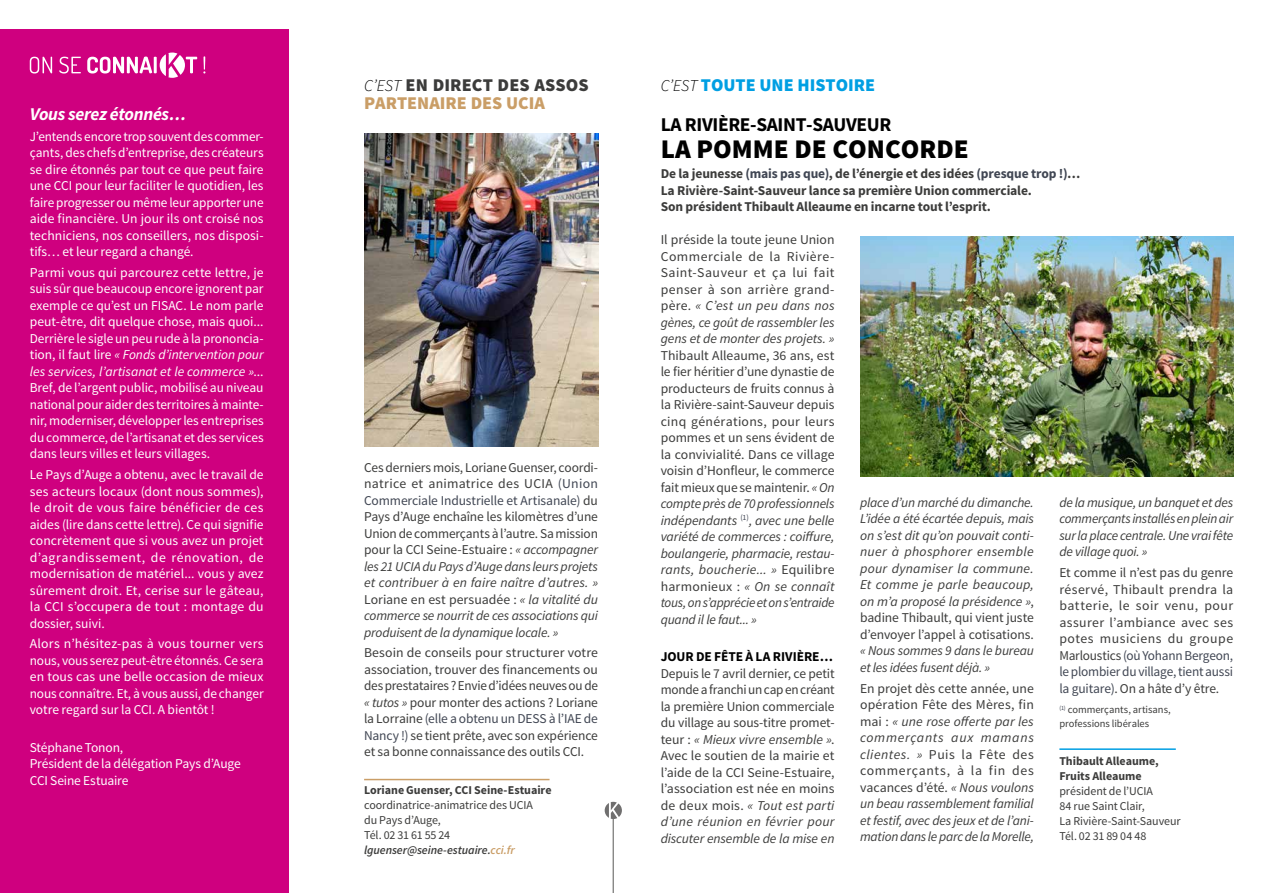
<style>
.page{position:relative;width:1263px;height:893px;background:#fff}
.page>*{position:absolute;margin:0;border:0;box-sizing:border-box;transform-origin:0 0}
.t1{font:900 27px "Source Sans Pro";color:#000}
.t2{font:700 19.5px "Source Sans Pro";letter-spacing:-.02em;color:#000}
.t3{font:900 18px/18px "Source Sans Pro";color:#ca9e67}
.t4{font:900 18px "Source Sans Pro";color:#009fe3}
.t5{font:italic 700 18px "Source Sans Pro";letter-spacing:-.02em;color:#fff}
.t6{font:13.5px/16.5px "Source Sans Pro";letter-spacing:-.005em;color:#3c3c3b;text-align:justify}
.t7{font:13.5px/16.5px "Source Sans Pro";letter-spacing:-.005em;color:#fff;text-align:justify}
.t8{font:italic 13.5px/16.5px "Source Sans Pro";letter-spacing:-.015em;color:#3c3c3b;text-align:justify}
.t9{font:700 13.5px/16.5px "Source Sans Pro";letter-spacing:-.01em;color:#3c3c3b}
.t10{font:700 13.5px "Source Sans Pro";letter-spacing:-.005em;color:#000}
.t11{font:12px/15px "Source Sans Pro";letter-spacing:-.01em;color:#3c3c3b}
.t12{font:700 12px/15px "Source Sans Pro";letter-spacing:-.005em;color:#3c3c3b}
.t13{font:10.5px/13.5px "Source Sans Pro";color:#3c3c3b}
.s1{font-style:italic}
.s2{font-weight:300;font-style:italic;font-size:16.5px;color:#000}
.s3{color:#3c3c3b}
.s4{color:#404653}
.s5{font-weight:600;font-style:italic}
.s6{font-weight:600;font-style:italic;color:#ca9e67}
.s7{font-style:normal}
</style>
<div class="page">
<div style="left:0;top:30px;width:288px;height:863px;background:#cf007f"></div>
<svg style="left:30px;top:57px;width:22px;height:17px"></svg>
<svg style="left:59px;top:57px;width:22px;height:17px"></svg>
<svg style="left:203px;top:56px;width:2px;height:18px"></svg>
<svg style="left:87px;top:53px;width:110px;height:25px"></svg>
<hr style="left:613px;top:815px;width:1px;height:78px;background:#575756">
<svg style="left:605px;top:802px;width:17px;height:17px"></svg>
<img style="left:364px;top:133px;width:234px;height:313px">
<hr style="left:364px;top:779px;width:185px;height:1px;background:#ca9e67">
<hr style="left:1059px;top:748px;width:117px;height:2px;background:#009fe3">
<img style="left:860px;top:236px;width:373px;height:241px">
<h3 class="t5" style="left:30px;top:102px;width:158px">Vous serez étonnés…</h3>
<p class="t7" style="left:30px;top:128px;width:235px">J’entends encore trop souvent des commer&shy;çants, des chefs d’entreprise, des créateurs se dire étonnés par tout ce que peut faire une CCI pour leur faciliter le quotidien, les faire progresser ou même leur apporter une aide financière. Un jour ils ont croisé nos techniciens, nos conseillers, nos disposi&shy;tifs… et leur regard a changé.</p>
<p class="t7" style="left:30px;top:264px;width:235px">Parmi vous qui parcourez cette lettre, je suis sûr que beaucoup encore ignorent par exemple ce qu’est un FISAC. Le nom parle peut-être, dit quelque chose, mais quoi...<br>Derrière le sigle un peu rude à la prononcia&shy;tion, il faut lire <span class="s1">« Fonds d’intervention pour les services, l’artisanat et le commerce »</span>...<br>Bref, de l’argent public, mobilisé au niveau national pour aider des territoires à mainte&shy;nir, moderniser, développer les entreprises du commerce, de l’artisanat et des services dans leurs villes et leurs villages.</p>
<p class="t7" style="left:30px;top:467px;width:235px">Le Pays d’Auge a obtenu, avec le travail de ses acteurs locaux (dont nous sommes), le droit de vous faire bénéficier de ces aides (lire dans cette lettre). Ce qui signifie concrètement que si vous avez un projet d’agrandissement, de rénovation, de modernisation de matériel... vous y avez sûrement droit. Et, cerise sur le gâteau, la CCI s’occupera de tout : montage du dossier, suivi.</p>
<p class="t7" style="left:30px;top:636px;width:235px">Alors n’hésitez-pas à vous tourner vers nous, vous serez peut-être étonnés. Ce sera en tous cas une belle occasion de mieux nous connaître. Et, à vous aussi, de changer votre regard sur la CCI. A bientôt !</p>
<p class="t7" style="left:30px;top:739px;width:213px;text-align:left">Stéphane Tonon,<br>Président de la délégation Pays d’Auge<br>CCI Seine Estuaire</p>
<h3 class="t3" style="left:364px;top:77px;width:226px"><span class="s2">C’EST</span> <span class="s3">EN DIRECT DES ASSOS<br></span>PARTENAIRE DES UCIA</h3>
<p class="t6" style="left:364px;top:459px;width:235px">Ces derniers mois, Loriane Guenser, coordi&shy;natrice et animatrice des UCIA <span class="s4">(Union Commerciale Industrielle et Artisanale)</span> du Pays d’Auge enchaîne les kilomètres d’une Union de commerçants à l’autre. Sa mission pour la CCI Seine-Estuaire : <span class="s1">« accompagner les 21 UCIA du Pays d’Auge dans leurs projets et contribuer à en faire naître d’autres. » </span>Loriane en est persuadée : <span class="s1">« la vitalité du commerce se nourrit de ces associations qui produisent de la dynamique locale. »</span></p>
<p class="t6" style="left:364px;top:645px;width:235px">Besoin de conseils pour structurer votre association, trouver des financements ou des prestataires ? Envie d’idées neuves ou de <span class="s1">« tutos »</span> pour monter des actions ? Loriane la Lorraine <span class="s4">(elle a obtenu un DESS à l’IAE de Nancy !)</span> se tient prête, avec son expérience et sa bonne connaissance des outils CCI.</p>
<p class="t12" style="left:364px;top:783px;width:189px">Loriane Guenser, CCI Seine-Estuaire</p>
<p class="t11" style="left:364px;top:797px;width:170px">coordinatrice-animatrice des UCIA du Pays d’Auge,<br>Tél. 02 31 61 55 24 <span class="s5">lguenser@seine-estuaire.</span><span class="s6">cci.fr</span></p>
<h3 class="t4" style="left:661px;top:74px;width:216px"><span class="s2">C’EST</span> TOUTE UNE HISTOIRE</h3>
<h2 class="t2" style="left:661px;top:111px;width:232px">LA RIVIÈRE-SAINT-SAUVEUR</h2>
<h1 class="t1" style="left:661px;top:131px;width:310px">LA POMME DE CONCORDE</h1>
<p class="t9" style="left:661px;top:166px;width:421px">De la jeunesse <span class="s4">(mais pas que)</span>, de l’énergie et des idées <span class="s4">(presque trop !)</span>…<br>La Rivière-Saint-Sauveur lance sa première Union commerciale.<br>Son président Thibault Alleaume en incarne tout l’esprit.</p>
<p class="t6" style="left:661px;top:232px;width:175px">Il préside la toute jeune Union Commerciale de la Rivière-Saint-Sauveur et ça lui fait penser à son arrière grand&shy;père. <span class="s1">« C’est un peu dans nos gènes, ce goût de rassembler les gens et de monter des projets. »</span></p>
<p class="t6" style="left:661px;top:347px;width:175px">Thibault Alleaume, 36 ans, est le fier héritier d’une dynastie de producteurs de fruits connus à la Rivière-saint-Sauveur depuis cinq générations, pour leurs pommes et un sens évident de la convivialité. Dans ce village voisin d’Honfleur, le commerce fait mieux que se maintenir. <span class="s1">«On compte près de 70 professionnels indépendants</span> <sup>(1)</sup><span class="s1">, avec une belle variété de commerces : coiffure, boulangerie, pharmacie, restau&shy;rants, boucherie... »</span> Equilibre harmonieux : <span class="s1">« On se connaît tous, on s’apprécie et on s’entraide quand il le faut... »</span></p>
<p class="t10" style="left:661px;top:648px;width:174px">JOUR DE FÊTE À LA RIVIÈRE…</p>
<p class="t6" style="left:661px;top:665px;width:175px">Depuis le 7 avril dernier, ce petit monde a franchi un cap en créant la première Union commerciale du village au sous-titre promet&shy;teur : <span class="s1">« Mieux vivre ensemble »</span>.<br>Avec le soutien de la mairie et l’aide de la CCI Seine-Estuaire, l’association est née en moins de deux mois. <span class="s1">« Tout est parti d’une réunion en février pour discuter ensemble de la mise en</span></p>
<p class="t8" style="left:860px;top:494px;width:175px">place d’un marché du dimanche.<br>L’idée a été écartée depuis, mais on s’est dit qu’on pouvait conti&shy;nuer à phosphorer ensemble pour dynamiser la commune.<br>Et comme je parle beaucoup, on m’a proposé la présidence »<span class="s7">, badine Thibault, qui vient juste d’envoyer l’appel à cotisations.</span></p>
<p class="t8" style="left:860px;top:643px;width:175px">« Nous sommes 9 dans le bureau et les idées fusent déjà. »</p>
<p class="t8" style="left:860px;top:680px;width:175px"><span class="s7">En projet dès cette année, une opération Fête des Mères, fin mai :</span> « une rose offerte par les commerçants aux mamans clientes. » <span class="s7">Puis la Fête des commerçants, à la fin des vacances d’été.</span> « Nous voulons un beau rassemblement familial et festif, avec des jeux et de l’ani&shy;mation dans le parc de la Morelle,</p>
<p class="t8" style="left:1059px;top:494px;width:175px">de la musique, un banquet et des commerçants installés en plein air sur la place centrale. Une vrai fête de village quoi. »</p>
<p class="t6" style="left:1059px;top:565px;width:175px">Et comme il n’est pas du genre réservé, Thibault prendra la batterie, le soir venu, pour assurer l’ambiance avec ses potes musiciens du groupe Marloustics <span class="s4">(où Yohann Bergeon, le plombier du village, tient aussi la guitare)</span>. On a hâte d’y être.</p>
<p class="t13" style="left:1059px;top:703px;width:113px"><sup>(1)</sup> commerçants, artisans, professions libérales</p>
<p class="t12" style="left:1059px;top:753px;width:101px">Thibault Alleaume,<br>Fruits Alleaume</p>
<p class="t11" style="left:1059px;top:783px;width:123px">président de l’UCIA<br>84 rue Saint Clair,<br>La Rivière-Saint-Sauveur<br>Tél. 02 31 89 04 48</p>
</div>
